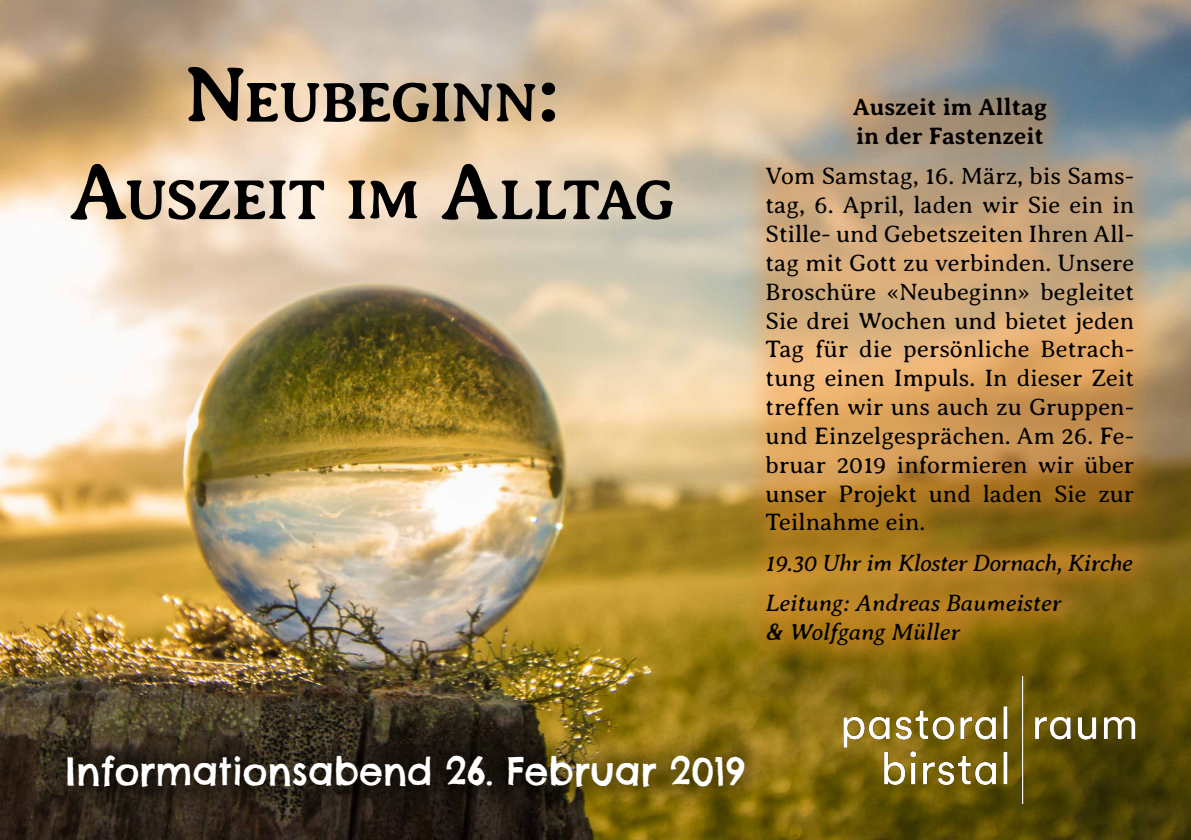
<style>
.page{position:relative;width:1191px;height:840px;background:#fff}
.page>*{position:absolute;margin:0;border:0;box-sizing:border-box;transform-origin:0 0}
.t1{font:700 56.8px/97.4px "Averia Serif Libre";letter-spacing:-.02em;color:#000;text-align:center}
.t2{font:38px "Chelsea Market";color:#fff}
.t3{font:300 24px/28.8px "Averia Serif Libre";color:#000;text-align:justify}
.t4{font:italic 24px/40.2px "Averia Serif Libre";letter-spacing:-.005em;color:#000}
.t5{font:700 24px/28.8px "Averia Serif Libre";color:#000}
.s1{font-size:81.2px}
</style>
<div class="page">
<img style="left:0;top:0;width:1191px;height:839px">
<div style="left:735px;top:67px;width:429px;height:608px;background:#ee8b2e;opacity:.41"></div>
<div style="left:36px;top:725px;width:739px;height:92px;background:#000;opacity:.41"></div>
<img style="left:816px;top:660px;width:348px;height:166px">
<h1 class="t1" style="left:69px;top:54px;width:607px"><span class="s1">N</span>EUBEGINN <span class="s1">:<br>A</span>USZEIT IM <span class="s1">A</span>LLTAG</h1>
<p class="t5" style="left:852px;top:93px;width:196px">Auszeit im Alltag in der Fastenzeit</p>
<p class="t3" style="left:765px;top:162px;width:370px">Vom Samstag, 16. März, bis Sams&shy;tag, 6. April, laden wir Sie ein in Stille- und Gebetszeiten Ihren All&shy;tag mit Gott zu verbinden. Unsere Broschüre «Neubeginn» begleitet Sie drei Wochen und bietet jeden Tag für die persönliche Betrach&shy;tung einen Impuls. In dieser Zeit treffen wir uns auch zu Gruppen&shy;und Einzelgesprächen. Am 26. Fe&shy;bruar 2019 informieren wir über unser Projekt und laden Sie zur Teilnahme ein.</p>
<p class="t4" style="left:765px;top:542px;width:368px">19.30 Uhr im Kloster Dornach, Kirche<br>Leitung: Andreas Baumeister</p>
<p class="t4" style="left:765px;top:611px;width:196px">&amp; Wolfgang Müller</p>
<h2 class="t2" style="left:65px;top:746px;width:682px">Informationsabend 26. Februar 2019</h2>
</div>
